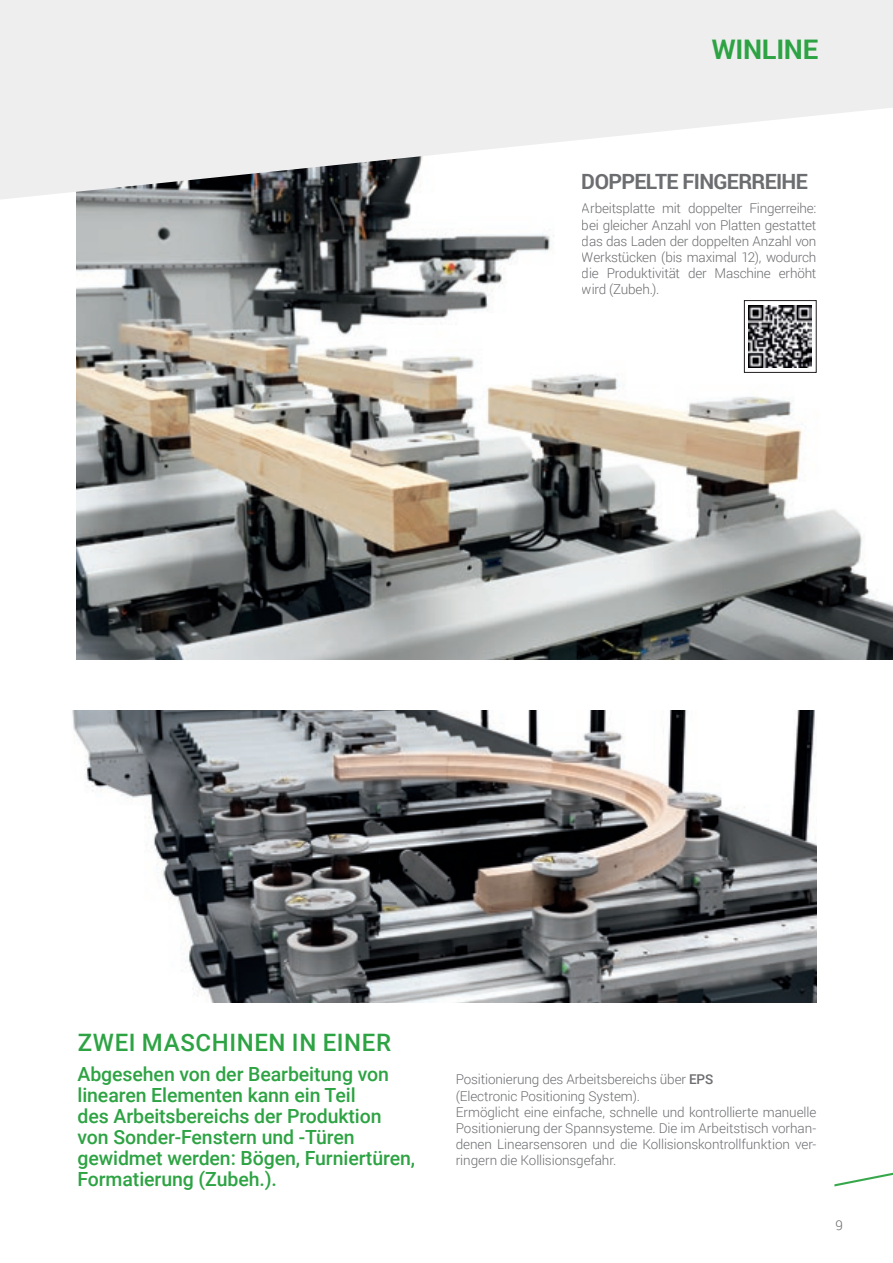
<style>
.page{position:relative;width:893px;height:1263px;background:#fff}
.page>*{position:absolute;margin:0;border:0;box-sizing:border-box;transform-origin:0 0}
.t1{font:700 27px "Roboto";letter-spacing:-.01em;color:#2da343}
.t2{font:500 24px "Roboto";letter-spacing:.025em;color:#2da343}
.t3{font:700 21px "Roboto";letter-spacing:-.03em;color:#6c6d70}
.t4{font:500 19.5px/21px "Roboto";letter-spacing:-.005em;color:#2da343}
.t5{font:300 13.5px/16.2px "Roboto";letter-spacing:-.01em;color:#6c6d70;text-align:justify}
.s1{font-weight:500}
</style>
<div class="page">
<img style="left:76px;top:200px;width:817px;height:459px">
<svg style="left:834px;top:1172px;width:59px;height:14px"></svg>
<svg style="left:0;top:0;width:893px;height:200px;fill:#eeeeef"></svg>
<img style="left:72px;top:711px;width:744px;height:291px">
<svg style="left:746px;top:302px;width:68px;height:69px"></svg>
<img style="left:749px;top:305px;width:62px;height:63px">
<div style="left:744px;top:300px;width:72px;height:73px;border:1px solid #231f20"></div>
<p class="t1" style="left:712px;top:30px;width:108px">WINLINE</p>
<h3 class="t3" style="left:582px;top:166px;width:228px">DOPPELTE FINGERREIHE</h3>
<p class="t5" style="left:582px;top:200px;width:236px">Arbeitsplatte mit doppelter Fingerreihe: bei gleicher Anzahl von Platten gestattet das das Laden der doppelten Anzahl von Werkstücken (bis maximal 12), wodurch die Produktivität der Maschine erhöht wird (Zubeh.).</p>
<p class="t2" style="left:78px;top:1026px;width:315px">ZWEI MASCHINEN IN EINER</p>
<p class="t4" style="left:77px;top:1063px;width:339px">Abgesehen von der Bearbeitung von linearen Elementen kann ein Teil<br>des Arbeitsbereichs der Produktion von Sonder-Fenstern und -Türen gewidmet werden: Bögen, Furniertüren, Formatierung (Zubeh.).</p>
<p class="t5" style="left:456px;top:1071px;width:259px">Positionierung des Arbeitsbereichs über <span class="s1">EPS </span>(Electronic Positioning System).</p>
<p class="t5" style="left:456px;top:1103px;width:362px">Ermöglicht eine einfache, schnelle und kontrollierte manuelle Positionierung der Spannsysteme. Die im Arbeitstisch vorhan&shy;denen Linearsensoren und die Kollisionskontrollfunktion ver&shy;ringern die Kollisionsgefahr.</p>
<p class="t5" style="left:836px;top:1216px;width:9px">9</p>
</div>
